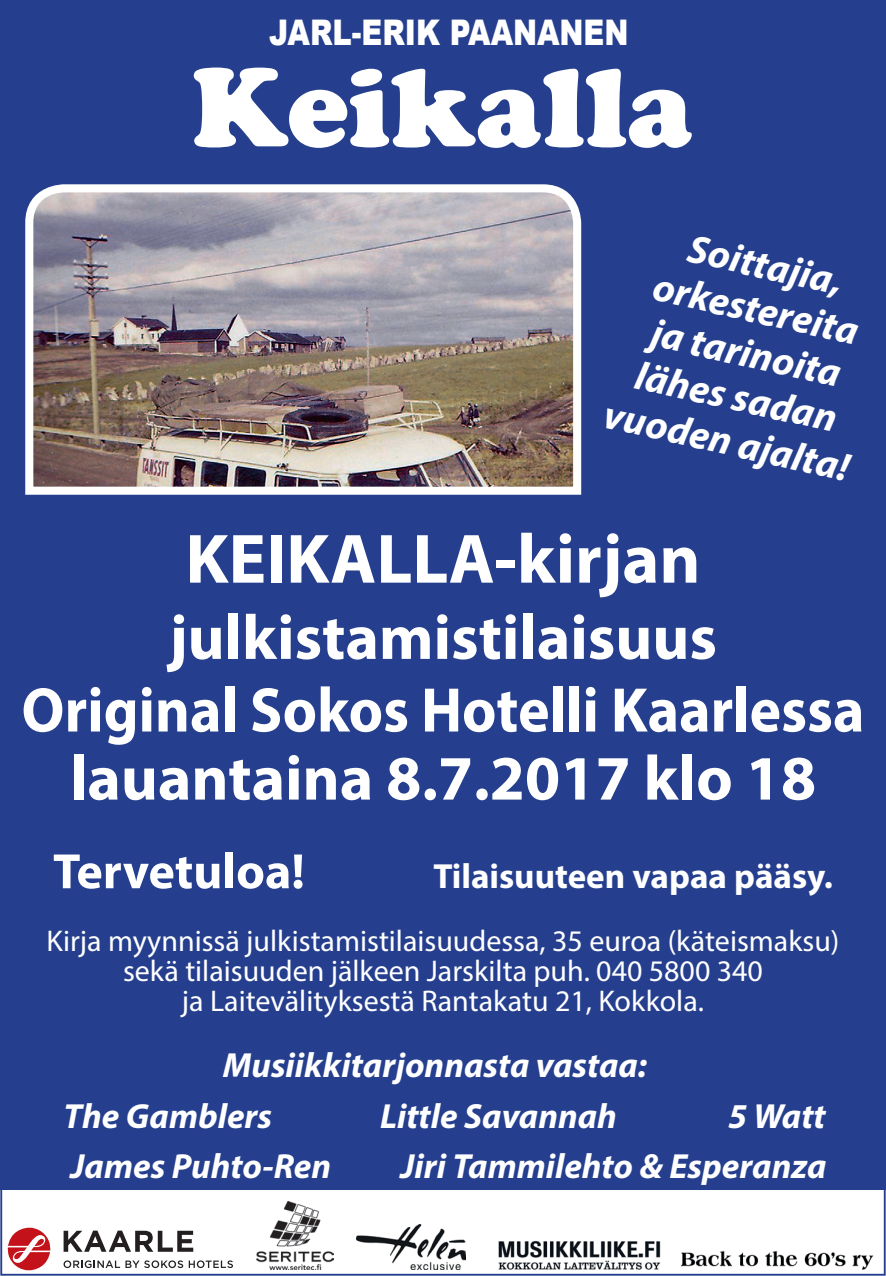
<style>
.page{position:relative;width:886px;height:1276px;background:#fff}
.page>*{position:absolute;margin:0;border:0;box-sizing:border-box;transform-origin:0 0}
.t1{font:900 116.5px "Cooper";color:#fff}
.t2{font:700 70.25px "Myriad Pro";color:#fff}
.t3{font:700 63.5px/70.2px "Myriad Pro";color:#fff;text-align:center}
.t4{font:700 50px "Myriad Pro";color:#fff}
.t5{font:italic 700 40px/45px "Myriad Pro";color:#fff;text-align:center}
.t6{font:900 35.25px "Arial";color:#fff;scale:.82 1}
.t7{font:italic 700 35px/49.8px "Myriad Pro";color:#fff;text-align:right}
.t8{font:700 35px "Myriad Pro";color:#fff}
.t9{font:30px/30px "Myriad Pro";color:#fff;text-align:center}
</style>
<div class="page">
<div style="left:1px;top:1px;width:884px;height:1273px;background:#253f8e"></div>
<div style="left:0;top:1191px;width:886px;height:85px;background:#fff"></div>
<svg style="left:64px;top:1230px;width:129px;height:21px"></svg>
<svg style="left:64px;top:1260px;width:119px;height:8px"></svg>
<svg style="left:189px;top:1260px;width:44px;height:8px"></svg>
<svg style="left:8px;top:1227px;width:43px;height:43px"></svg>
<img style="left:498px;top:1241px;width:163px;height:29px">
<img style="left:356px;top:1224px;width:109px;height:45px">
<img style="left:257px;top:1201px;width:76px;height:68px">
<img style="left:680px;top:1251px;width:194px;height:18px">
<img style="left:25px;top:184px;width:557px;height:311px">
<p class="t6" style="left:269px;top:7px;width:440px">JARL-ERIK PAANANEN</p>
<h1 class="t1" style="left:192px;top:39px;width:503px">Keikalla</h1>
<h3 class="t5" style="left:646px;top:215px;width:252px;rotate:12deg">Soittajia, orkestereita ja tarinoita lähes sadan vuoden ajalta!</h3>
<h2 class="t2" style="left:185px;top:513px;width:517px">KEIKALLA-kirjan</h2>
<h3 class="t3" style="left:22px;top:600px;width:844px">julkistamistilaisuus<br>Original Sokos Hotelli Kaarlessa lauantaina 8.7.2017 klo 18</h3>
<h3 class="t4" style="left:53px;top:839px;width:253px">Tervetuloa!</h3>
<p class="t8" style="left:433px;top:853px;width:401px">Tilaisuuteen vapaa pääsy.</p>
<p class="t9" style="left:47px;top:925px;width:794px">Kirja myynnissä julkistamistilaisuudessa, 35 euroa (käteismaksu) sekä tilaisuuden jälkeen Jarskilta puh. 040 5800 340<br>ja Laitevälityksestä Rantakatu 21, Kokkola.</p>
<p class="t7" style="left:223px;top:1039px;width:426px">Musiikkitarjonnasta vastaa:</p>
<p class="t7" style="left:64px;top:1090px;width:210px">The Gamblers</p>
<p class="t7" style="left:71px;top:1140px;width:262px">James Puhto-Ren</p>
<p class="t7" style="left:380px;top:1090px;width:238px">Little Savannah</p>
<p class="t7" style="left:400px;top:1090px;width:427px">5 Watt<br>Jiri Tammilehto &amp; Esperanza</p>
</div>
